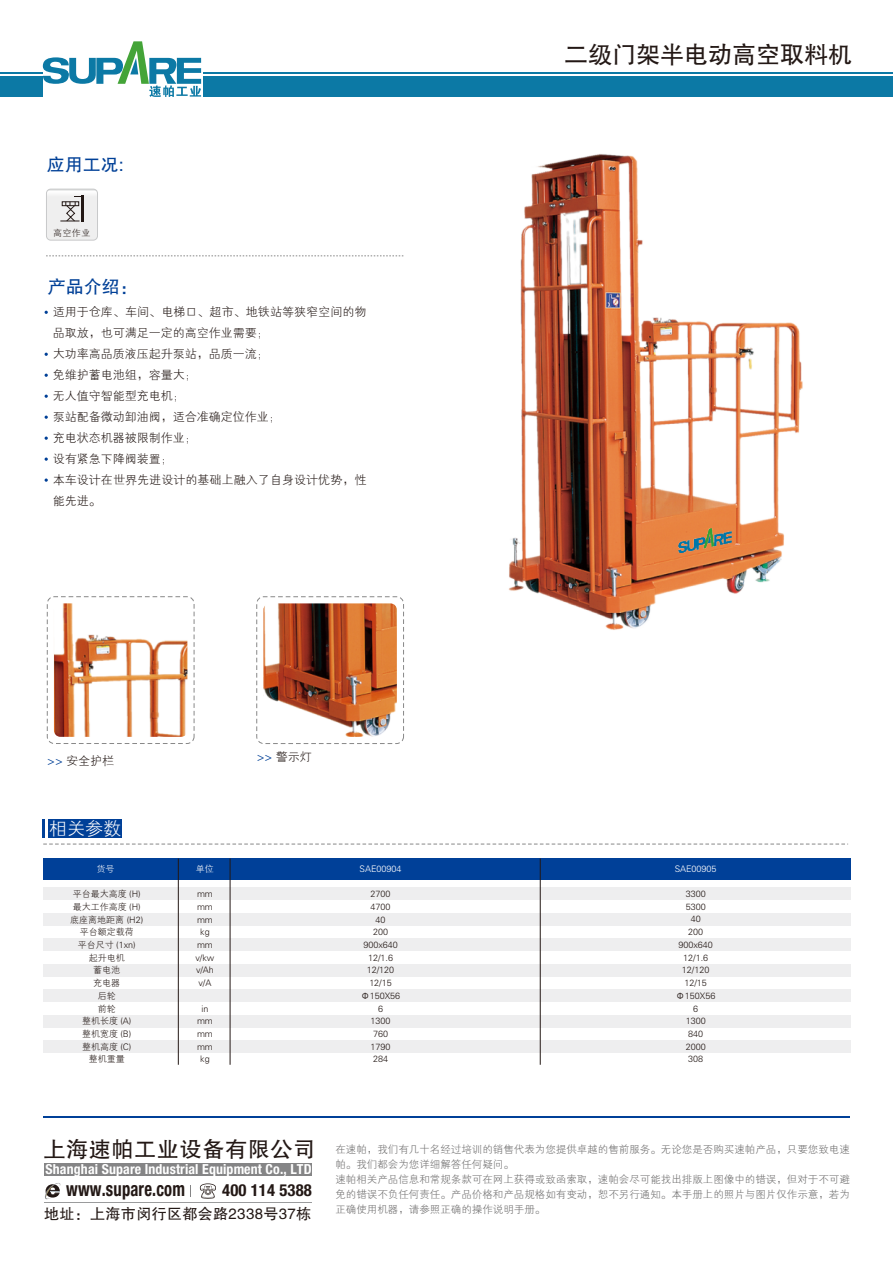
<style>
.page{position:relative;width:893px;height:1263px;background:#fff}
.page>*{position:absolute;margin:0;border:0;box-sizing:border-box;transform-origin:0 0}
.t1{font:24px "FZHTJW GB1 0";color:#231815}
.t2{font:22.2px "FZHTJW GB1 0";letter-spacing:.025em;color:#231815}
.t3{font:700 condensed 19.95px "Helvetica Neue LT Pro";letter-spacing:.01em;color:#231815;scale:.83 1}
.t4{font:18px "FZHTJW GB1 0";color:#004097}
.t5{font:18px "FZXH1 JW GB1 0";color:#fff}
.t6{font:700 condensed 16.65px "Helvetica Neue LT Pro";letter-spacing:.01em;color:#231815}
.t7{font:15px "FZHTJW GB1 0";letter-spacing:.025em;color:#231815}
.t8{font:700 condensed 13.8px "Helvetica Neue LT Pro";letter-spacing:.01em;color:#fff}
.t9{font:12px/21px "FZXH1 JW GB1 0";color:#231815}
.t10{font:10.5px/15px "FZXH1 JW GB1 0";color:#6d6c6c}
.t11{font:9px/12.8px "FZXH1 JW GB1 0";color:#231815;text-align:center}
.t12{font:9px "FZXH1 JW GB1 0";color:#fff}
.s1{color:#004097}
</style>
<div class="page">
<svg style="left:42px;top:41px;width:159px;height:56px"></svg>
<div style="left:203px;top:77px;width:690px;height:20px;background:#0c79a5"></div>
<hr style="left:203px;top:72px;width:690px;height:1px;background:#0c79a5">
<div style="left:0;top:77px;width:43px;height:20px;background:#0c79a5"></div>
<hr style="left:0;top:72px;width:43px;height:1px;background:#0c79a5">
<div style="left:45px;top:1163px;width:267px;height:12px;background:#858586"></div>
<hr style="left:45px;top:1202px;width:267px;height:1px;background:#9a9b9c">
<svg style="left:190px;top:1185px;width:1px;height:12px"></svg>
<svg style="left:199px;top:1183px;width:17px;height:16px"></svg>
<svg style="left:45px;top:1183px;width:16px;height:17px"></svg>
<hr style="left:43px;top:1117px;width:807px;height:1px;background:#004098">
<svg style="left:46px;top:256px;width:358px;height:1px"></svg>
<svg style="left:46px;top:189px;width:51px;height:51px"></svg>
<div style="left:43px;top:887px;width:807px;height:13px;background:#eeeeef"></div>
<div style="left:43px;top:913px;width:807px;height:12px;background:#eeeeef"></div>
<div style="left:43px;top:938px;width:807px;height:13px;background:#eeeeef"></div>
<div style="left:43px;top:964px;width:807px;height:12px;background:#eeeeef"></div>
<div style="left:43px;top:989px;width:807px;height:13px;background:#eeeeef"></div>
<div style="left:43px;top:1015px;width:807px;height:12px;background:#eeeeef"></div>
<div style="left:43px;top:1040px;width:807px;height:13px;background:#eeeeef"></div>
<div style="left:43px;top:858px;width:807px;height:21px;background:#004098"></div>
<svg style="left:43px;top:844px;width:805px;height:1px"></svg>
<div style="left:48px;top:819px;width:74px;height:19px;background:#004098"></div>
<svg style="left:43px;top:819px;width:2px;height:19px"></svg>
<hr style="left:178px;top:858px;width:1px;height:207px;background:#231815">
<hr style="left:230px;top:858px;width:1px;height:207px;background:#231815">
<hr style="left:540px;top:858px;width:1px;height:207px;background:#231815">
<img style="left:54px;top:603px;width:133px;height:134px">
<div style="left:47px;top:596px;width:147px;height:148px;border:1px dashed #888;border-radius:7px"></div>
<div style="left:256px;top:596px;width:148px;height:148px;border:1px dashed #888;border-radius:7px"></div>
<img style="left:263px;top:603px;width:134px;height:134px">
<img style="left:508px;top:154px;width:295px;height:476px">
<img style="left:678px;top:529px;width:54px;height:23px">
<h3 class="t4" style="left:47px;top:155px;width:78px">应用工况:</h3>
<p class="t11" style="left:53px;top:227px;width:39px">高空作业</p>
<h3 class="t4" style="left:48px;top:277px;width:91px">产品介绍：</h3>
<h3 class="t9" style="left:53px;top:302px;width:315px">适用于仓库、车间、电梯口、超市、地铁站等狭窄空间的物品取放，也可满足一定的高空作业需要；<br>大功率高品质液压起升泵站，品质一流；<br>免维护蓄电池组，容量大；<br>无人值守智能型充电机；<br>泵站配备微动卸油阀，适合准确定位作业；<br>充电状态机器被限制作业；<br>设有紧急下降阀装置；<br>本车设计在世界先进设计的基础上融入了自身设计优势，性能先进。</h3>
<h3 class="t9" style="left:47px;top:750px;width:69px"><span class="s1">&gt;&gt;</span> 安全护栏</h3>
<h3 class="t9" style="left:257px;top:747px;width:57px"><span class="s1">&gt;&gt;</span> 警示灯</h3>
<h3 class="t5" style="left:49px;top:819px;width:73px">相关参数</h3>
<p class="t12" style="left:96px;top:864px;width:19px">货号</p>
<p class="t11" style="left:70px;top:888px;width:74px">平台最大高度 (H)最大工作高度 (H)底座离地距离 (H2)平台额定载荷<br>平台尺寸 (1xn)<br>起升电机<br>蓄电池<br>充电器<br>后轮<br>前轮<br>整机长度 (A)<br>整机宽度 (B)<br>整机高度 (C)<br>整机重量</p>
<p class="t12" style="left:196px;top:864px;width:19px">单位</p>
<p class="t11" style="left:195px;top:888px;width:20px">mm mm mm kg mm v/kw v/Ah v/A</p>
<p class="t11" style="left:197px;top:1002px;width:17px">in mm mm mm kg</p>
<p class="t12" style="left:360px;top:864px;width:43px">SAE00904</p>
<p class="t11" style="left:361px;top:888px;width:41px">2700<br>4700<br>40<br>200<br>900x640<br>12/1.6<br>12/120<br>12/15<br>Φ150X56<br>6<br>1300<br>760<br>1790<br>284</p>
<h1 class="t1" style="left:564px;top:41px;width:290px">二级门架半电动高空取料机</h1>
<p class="t12" style="left:675px;top:863px;width:43px">SAE00905</p>
<p class="t11" style="left:676px;top:888px;width:41px">3300<br>5300<br>40<br>200<br>900x640<br>12/1.6<br>12/120<br>12/15<br>Φ150X56<br>6<br>1300<br>840<br>2000<br>308</p>
<h2 class="t2" style="left:43px;top:1137px;width:274px">上海速帕工业设备有限公司</h2>
<h3 class="t8" style="left:46px;top:1160px;width:268px">Shanghai Supare Industrial Equipment Co., LTD</h3>
<h3 class="t3" style="left:66px;top:1177px;width:145px">www.supare.com</h3>
<h3 class="t6" style="left:222px;top:1180px;width:91px">400 114 5388</h3>
<h3 class="t7" style="left:44px;top:1206px;width:269px">地址：上海市闵行区都会路2338号37栋</h3>
<p class="t10" style="left:335px;top:1142px;width:516px">在速帕，我们有几十名经过培训的销售代表为您提供卓越的售前服务。无论您是否购买速帕产品，只要您致电速帕。我们都会为您详细解答任何疑问。<br>速帕相关产品信息和常规条款可在网上获得或致函索取，速帕会尽可能找出排版上图像中的错误，但对于不可避免的错误不负任何责任。产品价格和产品规格如有变动，恕不另行通知。本手册上的照片与图片仅作示意，若为正确使用机器，请参照正确的操作说明手册。</p>
</div>
